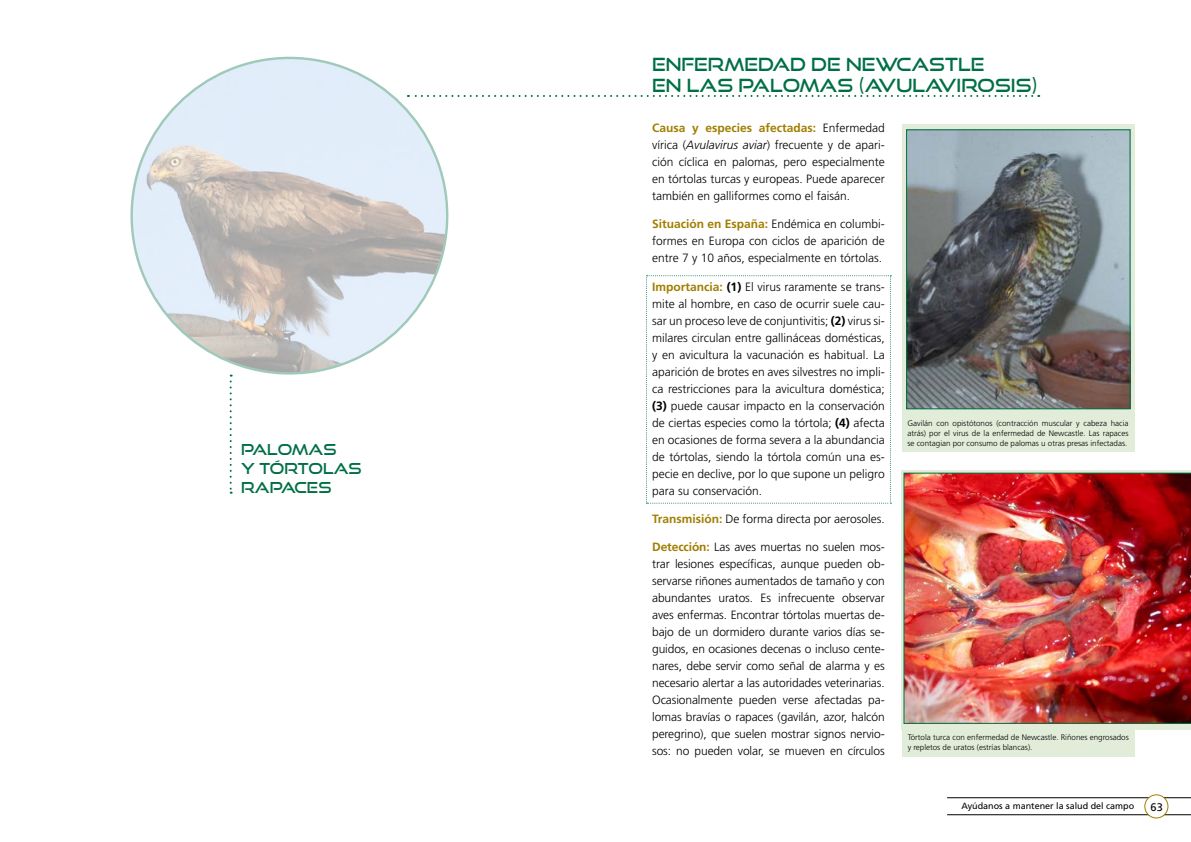
<style>
.page{position:relative;width:1191px;height:842px;background:#fff}
.page>*{position:absolute;margin:0;border:0;box-sizing:border-box;transform-origin:0 0}
.t1{font:18px/21px "Good Times Rg";color:#006f46}
.t2{font:15px/19px "Good Times Rg";color:#006f46}
.t3{font:300 12px/17px "Frutiger LT Std";color:#000;text-align:justify}
.t4{font:11px "Frutiger LT Std";color:#000}
.t5{font:9px "Frutiger LT Std";color:#000}
.t6{font:300 8px/10px "Frutiger LT Std";color:#000;text-align:justify}
.s1{font-weight:700;color:#a07e00}
.s2{font-style:italic}
.s3{font-weight:700}
</style>
<div class="page">
<hr style="left:947px;top:814px;width:244px;height:1px;background:#000">
<hr style="left:947px;top:797px;width:244px;height:1px;background:#000">
<div style="left:1144px;top:795px;width:24px;height:23px;background:#fff;border-radius:50%"></div>
<div style="left:1144px;top:794px;width:24px;height:24px;border:1px solid #a07e00;border-radius:50%"></div>
<img style="left:132px;top:58px;width:315px;height:315px;border-radius:158px">
<svg style="left:408px;top:95px;width:624px;height:2px"></svg>
<svg style="left:230px;top:375px;width:2px;height:119px"></svg>
<svg style="left:646px;top:275px;width:245px;height:229px"></svg>
<svg style="left:902px;top:125px;width:232px;height:289px;background:#cbdfca"></svg>
<div style="left:901px;top:414px;width:233px;height:38px;background:#e2edd9"></div>
<img style="left:908px;top:132px;width:220px;height:275px">
<div style="left:906px;top:130px;width:224px;height:279px;border:1px solid #006f46"></div>
<div style="left:901px;top:471px;width:290px;height:259px;background:#e2edd9"></div>
<div style="left:902px;top:729px;width:232px;height:28px;background:#e2edd9"></div>
<img style="left:903px;top:473px;width:288px;height:251px">
<p class="t2" style="left:241px;top:440px;width:122px">PALOMAS<br>Y TÓRTOLAS<br>RAPACES</p>
<h1 class="t1" style="left:652px;top:54px;width:387px">ENFERMEDAD DE NEWCASTLE<br>EN LAS PALOMAS (AVULAVIROSIS)</h1>
<p class="t3" style="left:652px;top:119px;width:234px"><span class="s1">Causa y especies afectadas:</span> Enfermedad vírica (<span class="s2">Avulavirus aviar</span>) frecuente y de apari&shy;ción cíclica en palomas, pero especialmente en tórtolas turcas y europeas. Puede aparecer también en galliformes como el faisán.</p>
<p class="t3" style="left:652px;top:216px;width:234px"><span class="s1">Situación en España:</span> Endémica en columbi&shy;formes en Europa con ciclos de aparición de entre 7 y 10 años, especialmente en tórtolas.</p>
<p class="t3" style="left:652px;top:278px;width:234px"><span class="s1">Importancia:</span> <span class="s3">(1)</span> El virus raramente se trans&shy;mite al hombre, en caso de ocurrir suele cau&shy;sar un proceso leve de conjuntivitis; <span class="s3">(2)</span> virus si&shy;milares circulan entre gallináceas domésticas, y en avicultura la vacunación es habitual. La aparición de brotes en aves silvestres no impli&shy;ca restricciones para la avicultura doméstica; <span class="s3">(3)</span> puede causar impacto en la conservación de ciertas especies como la tórtola; <span class="s3">(4)</span> afecta en ocasiones de forma severa a la abundancia de tórtolas, siendo la tórtola común una es&shy;pecie en declive, por lo que supone un peligro para su conservación.</p>
<p class="t3" style="left:652px;top:510px;width:234px"><span class="s1">Transmisión:</span> De forma directa por aerosoles.</p>
<p class="t3" style="left:652px;top:539px;width:234px"><span class="s1">Detección:</span> Las aves muertas no suelen mos&shy;trar lesiones específicas, aunque pueden ob&shy;servarse riñones aumentados de tamaño y con abundantes uratos. Es infrecuente observar aves enfermas. Encontrar tórtolas muertas de&shy;bajo de un dormidero durante varios días se&shy;guidos, en ocasiones decenas o incluso cente&shy;nares, debe servir como señal de alarma y es necesario alertar a las autoridades veterinarias.<br>Ocasionalmente pueden verse afectadas pa&shy;lomas bravías o rapaces (gavilán, azor, halcón peregrino), que suelen mostrar signos nervio&shy;sos: no pueden volar, se mueven en círculos</p>
<p class="t6" style="left:907px;top:418px;width:223px">Gavilán con opistótonos (contracción muscular y cabeza hacia atrás) por el virus de la enfermedad de Newcastle. Las rapaces se contagian por consumo de palomas u otras presas infectadas.</p>
<p class="t6" style="left:907px;top:733px;width:223px">Tórtola turca con enfermedad de Newcastle. Riñones engrosados y repletos de uratos (estrías blancas).</p>
<p class="t5" style="left:961px;top:801px;width:174px">Ayúdanos a mantener la salud del campo</p>
<p class="t4" style="left:1150px;top:800px;width:14px">63</p>
</div>
